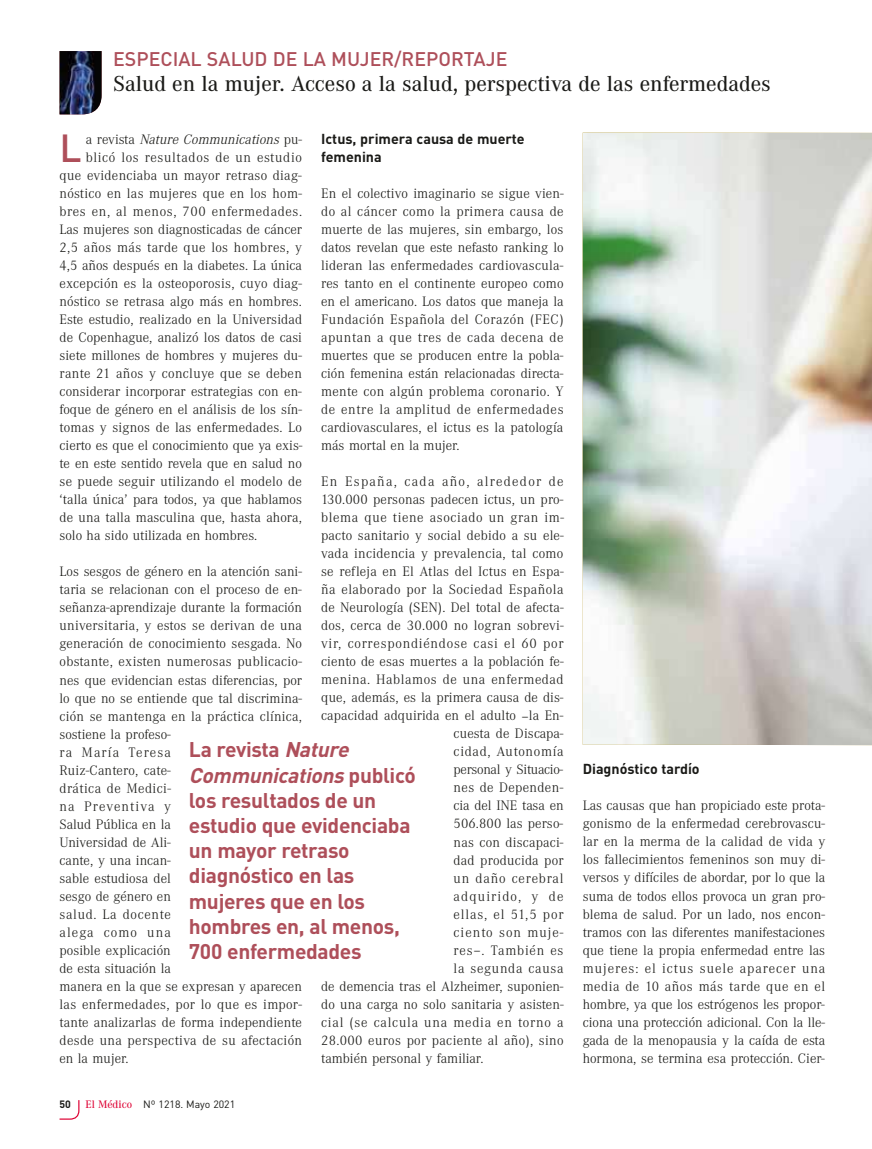
<style>
.page{position:relative;width:872px;height:1149px;background:#fff}
.page>*{position:absolute;margin:0;border:0;box-sizing:border-box;transform-origin:0 0}
.t1{font:500 38.7px "DIN";color:#ae4f5a}
.t2{font:500 22.5px "Corporate A";color:#1a1a17}
.t3{font:700 21px/25.2px "DIN";letter-spacing:-.015em;color:#ae4f5a}
.t4{font:500 19.5px "DIN";color:#ae4f5a}
.t5{font:300 14.25px/18px "Corporate A";letter-spacing:.01em;color:#1a1a17;text-align:justify}
.t6{font:300 14.25px "Corporate A";letter-spacing:.055em;color:#1a1a17}
.t7{font:300 14.25px "Corporate A";letter-spacing:.045em;color:#1a1a17}
.t8{font:300 14.25px "Corporate A";letter-spacing:.04em;color:#1a1a17}
.t9{font:700 14.25px/18px "DIN";color:#1a1a17}
.t10{font:300 14.25px "Corporate A";letter-spacing:.035em;color:#1a1a17}
.t11{font:italic 300 14.25px "Corporate A";color:#1a1a17}
.t12{font:300 14.25px "Corporate A";letter-spacing:.05em;color:#1a1a17}
.t13{font:300 14.25px "Corporate A";letter-spacing:.09em;color:#1a1a17}
.t14{font:300 14.25px "Corporate A";letter-spacing:-.02em;color:#1a1a17}
.t15{font:300 14.25px "Corporate A";letter-spacing:-.01em;color:#1a1a17}
.t16{font:300 14.25px "Corporate A";letter-spacing:.06em;color:#1a1a17}
.t17{font:300 14.25px "Corporate A";letter-spacing:.07em;color:#1a1a17}
.t18{font:300 14.25px "Corporate A";letter-spacing:.075em;color:#1a1a17}
.t19{font:10.5px "DIN";color:#1a1a17}
.t20{font:700 10.5px "DIN";color:#1a1a17}
.s1{font-style:normal}
.s2{font-style:italic}
.s3{font-family:"Corporate A";font-weight:500;font-size:11.25px;color:#de0033}
</style>
<div class="page">
<svg style="left:59px;top:1100px;width:21px;height:19px"></svg>
<img style="left:60px;top:51px;width:42px;height:63px">
<img style="left:583px;top:132px;width:289px;height:612px">
<h3 class="t4" style="left:113px;top:47px;width:396px">ESPECIAL SALUD DE LA MUJER/REPORTAJE</h3>
<h2 class="t2" style="left:113px;top:71px;width:659px">Salud en la mujer. Acceso a la salud, perspectiva de las enfermedades</h2>
<p class="t9" style="left:321px;top:129px;width:205px">Ictus, primera causa de muerte femenina</p>
<p class="t5" style="left:321px;top:185px;width:244px">En el colectivo imaginario se sigue vien&shy;do al cáncer como la primera causa de muerte de las mujeres, sin embargo, los datos revelan que este nefasto ranking lo lideran las enfermedades cardiovascula&shy;res tanto en el continente europeo como en el americano. Los datos que maneja la Fundación Española del Corazón (FEC) apuntan a que tres de cada decena de muertes que se producen entre la pobla&shy;ción femenina están relacionadas directa&shy;mente con algún problema coronario. Y de entre la amplitud de enfermedades cardiovasculares, el ictus es la patología más mortal en la mujer.</p>
<p class="t13" style="left:321px;top:473px;width:244px">En España, cada año, alrededor de</p>
<p class="t5" style="left:321px;top:490px;width:244px">130.000 personas padecen ictus, un pro-</p>
<p class="t8" style="left:321px;top:509px;width:244px">blema que tiene asociado un gran im-</p>
<p class="t5" style="left:321px;top:526px;width:244px">pacto sanitario y social debido a su ele-</p>
<p class="t5" style="left:321px;top:544px;width:244px">vada incidencia y prevalencia, tal como</p>
<p class="t5" style="left:321px;top:562px;width:244px">se refleja en El Atlas del Ictus en Espa-</p>
<p class="t10" style="left:321px;top:581px;width:244px">ña elaborado por la Sociedad Española</p>
<p class="t5" style="left:321px;top:598px;width:244px">de Neurología (SEN). Del total de afecta-</p>
<p class="t5" style="left:321px;top:616px;width:244px">dos, cerca de 30.000 no logran sobrevi-</p>
<p class="t6" style="left:321px;top:635px;width:244px">vir, correspondiéndose casi el 60 por</p>
<p class="t5" style="left:321px;top:652px;width:244px">ciento de esas muertes a la población fe-</p>
<p class="t8" style="left:321px;top:671px;width:244px">menina. Hablamos de una enfermedad</p>
<p class="t5" style="left:321px;top:688px;width:244px">que, además, es la primera causa de dis-</p>
<p class="t5" style="left:321px;top:706px;width:244px">capacidad adquirida en el adulto –la En-</p>
<p class="t5" style="left:453px;top:724px;width:111px">cuesta de Discapa-</p>
<p class="t12" style="left:453px;top:743px;width:111px">cidad, Autonomía</p>
<p class="t14" style="left:453px;top:761px;width:111px">personal y Situacio-</p>
<p class="t5" style="left:453px;top:778px;width:111px">nes de Dependen-</p>
<p class="t15" style="left:453px;top:797px;width:111px">cia del INE tasa en</p>
<p class="t5" style="left:453px;top:814px;width:111px">506.800 las perso-</p>
<p class="t5" style="left:453px;top:832px;width:111px">nas con discapaci-</p>
<p class="t5" style="left:453px;top:850px;width:111px">dad producida por</p>
<p class="t6" style="left:453px;top:869px;width:111px">un daño cerebral</p>
<p class="t18" style="left:453px;top:887px;width:111px">adquirido, y de</p>
<p class="t16" style="left:453px;top:905px;width:111px">ellas, el 51,5 por</p>
<p class="t17" style="left:453px;top:923px;width:111px">ciento son muje-</p>
<p class="t6" style="left:453px;top:941px;width:111px">res–. También es</p>
<p class="t12" style="left:453px;top:959px;width:111px">la segunda causa</p>
<p class="t5" style="left:321px;top:976px;width:244px">de demencia tras el Alzheimer, suponien-</p>
<p class="t5" style="left:321px;top:994px;width:244px">do una carga no solo sanitaria y asisten-</p>
<p class="t6" style="left:321px;top:1013px;width:244px">cial (se calcula una media en torno a</p>
<p class="t5" style="left:321px;top:1030px;width:244px">28.000 euros por paciente al año), sino</p>
<p class="t5" style="left:321px;top:1048px;width:164px">también personal y familiar.</p>
<h1 class="t1" style="left:60px;top:123px;width:24px">L</h1>
<p class="t11" style="left:86px;top:132px;width:218px"><span class="s1">a r e v i s t a</span> Nature Communications <span class="s1">p u -</span></p>
<p class="t7" style="left:86px;top:150px;width:218px">blicó los resultados de un estudio</p>
<p class="t5" style="left:60px;top:167px;width:244px">que evidenciaba un mayor retraso diag-</p>
<p class="t5" style="left:60px;top:185px;width:244px">nóstico en las mujeres que en los hom-</p>
<p class="t7" style="left:60px;top:204px;width:244px">bres en, al menos, 700 enfermedades.</p>
<p class="t5" style="left:60px;top:221px;width:244px">Las mujeres son diagnosticadas de cáncer</p>
<p class="t5" style="left:60px;top:239px;width:244px">2,5 años más tarde que los hombres, y</p>
<p class="t5" style="left:60px;top:257px;width:244px">4,5 años después en la diabetes. La única</p>
<p class="t5" style="left:60px;top:275px;width:244px">excepción es la osteoporosis, cuyo diag-</p>
<p class="t5" style="left:60px;top:293px;width:244px">nóstico se retrasa algo más en hombres.</p>
<p class="t5" style="left:60px;top:311px;width:244px">Este estudio, realizado en la Universidad</p>
<p class="t5" style="left:60px;top:329px;width:244px">de Copenhague, analizó los datos de casi</p>
<p class="t5" style="left:60px;top:347px;width:244px">siete millones de hombres y mujeres du-</p>
<p class="t5" style="left:60px;top:365px;width:244px">rante 21 años y concluye que se deben</p>
<p class="t5" style="left:60px;top:383px;width:244px">considerar incorporar estrategias con en-</p>
<p class="t5" style="left:60px;top:401px;width:244px">foque de género en el análisis de los sín-</p>
<p class="t5" style="left:60px;top:419px;width:244px">tomas y signos de las enfermedades. Lo</p>
<p class="t5" style="left:60px;top:437px;width:244px">cierto es que el conocimiento que ya exis-</p>
<p class="t5" style="left:60px;top:455px;width:244px">te en este sentido revela que en salud no</p>
<p class="t5" style="left:60px;top:473px;width:244px">se puede seguir utilizando el modelo de</p>
<p class="t5" style="left:60px;top:491px;width:244px">‘talla única’ para todos, ya que hablamos</p>
<p class="t5" style="left:60px;top:509px;width:244px">de una talla masculina que, hasta ahora,</p>
<p class="t5" style="left:60px;top:527px;width:199px">solo ha sido utilizada en hombres.</p>
<p class="t5" style="left:60px;top:563px;width:244px;text-align:left">Los sesgos de género en la atención sani&shy;taria se relacionan con el proceso de en&shy;señanza-aprendizaje durante la formación universitaria, y estos se derivan de una generación de conocimiento sesgada. No obstante, existen numerosas publicacio&shy;nes que evidencian estas diferencias, por lo que no se entiende que tal discrimina&shy;ción se mantenga en la práctica clínica, sostiene la profeso-<br>ra María Teresa<br>Ruiz-Cantero, cate-<br>drática de Medici-<br>na Preventiva y<br>Salud Pública en la<br>Universidad de Ali-<br>cante, y una incan-<br>sable estudiosa del<br>sesgo de género en<br>salud. La docente<br>alega como una<br>posible explicación<br>de esta situación la<br>manera en la que se expresan y aparecen las enfermedades, por lo que es impor&shy;tante analizarlas de forma independiente desde una perspectiva de su afectación en la mujer.</p>
<h3 class="t3" style="left:189px;top:736px;width:228px">La revista <span class="s2">Nature<br>Communications</span> p u b l i c ó los resultados de un estudio que evidenciaba un mayor retraso diagnóstico en las mujeres que en los hombres en, al menos,<br>700 enfermedades</h3>
<p class="t20" style="left:60px;top:1097px;width:13px">50</p>
<p class="t19" style="left:86px;top:1097px;width:151px"><span class="s3">El Médico</span> Nº 1218. Mayo 2021</p>
<p class="t9" style="left:583px;top:759px;width:118px">Diagnóstico tardío</p>
<p class="t5" style="left:583px;top:796px;width:244px">Las causas que han propiciado este prota&shy;gonismo de la enfermedad cerebrovascu&shy;lar en la merma de la calidad de vida y los fallecimientos femeninos son muy di&shy;versos y difíciles de abordar, por lo que la suma de todos ellos provoca un gran pro&shy;blema de salud. Por un lado, nos encon&shy;tramos con las diferentes manifestaciones que tiene la propia enfermedad entre las mujeres: el ictus suele aparecer una media de 10 años más tarde que en el hombre, ya que los estrógenos les propor&shy;ciona una protección adicional. Con la lle&shy;gada de la menopausia y la caída de esta hormona, se termina esa protección. Cier-</p>
</div>
